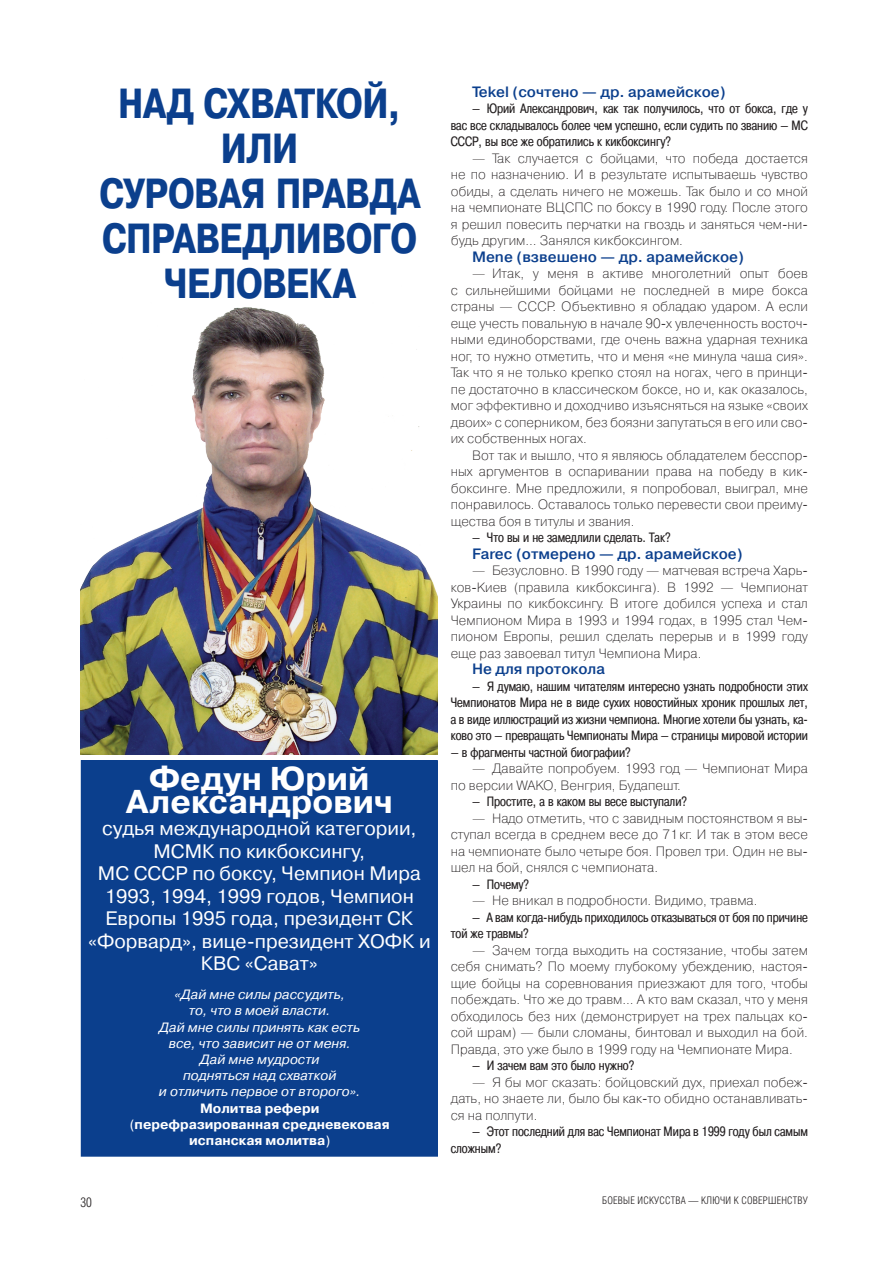
<style>
.page{position:relative;width:893px;height:1263px;background:#fff}
.page>*{position:absolute;margin:0;border:0;box-sizing:border-box;transform-origin:0 0}
.t1{font:700 42px/45px "Pragmatica Cond C";letter-spacing:-.01em;color:#0b3f8d;text-align:center}
.t2{font:700 33px "Pragmatica C";color:#fff}
.t3{font:19.5px/22.5px "Pragmatica C";color:#fff;text-align:center}
.t4{font:700 15px "Pragmatica Light C";color:#0b3f8d}
.t5{font:13.5px/16.5px "Pragmatica Light C";color:#231f20;text-align:justify}
.t6{font:13.5px/16.5px "Pragmatica Cond C";color:#231f20;text-align:justify}
.t7{font:italic 13.5px/16.2px "Pragmatica C";color:#fff;text-align:center}
.t8{font:700 13.5px/16.2px "Pragmatica C";color:#fff;text-align:center}
.t9{font:300 13.5px "Helios Cond";color:#231f20}
.t10{font:300 10.5px "Helios Cond";letter-spacing:.02em;color:#231f20}
.s1{font-weight:400}
</style>
<div class="page">
<img style="left:81px;top:307px;width:357px;height:447px">
<img style="left:86px;top:335px;width:346px;height:822px">
<h1 class="t1" style="left:99px;top:81px;width:322px">НАД СХВАТКОЙ,<br>ИЛИ<br>СУРОВАЯ ПРАВДА<br>СПРАВЕДЛИВОГО<br>ЧЕЛОВЕКА</h1>
<h2 class="t2" style="left:149px;top:761px;width:222px">Федун Юрий</h2>
<h2 class="t2" style="left:126px;top:783px;width:268px">Александрович</h2>
<h3 class="t3" style="left:88px;top:817px;width:344px">судья международной категории,<br>МСМК по кикбоксингу,<br>МС СССР по боксу, Чемпион Мира<br>1993, 1994, 1999 годов, Чемпион<br>Европы 1995 года, президент СК «Форвард», вице-президент ХОФК и<br>КВС «Сават»</h3>
<p class="t7" style="left:159px;top:986px;width:203px">«Дай мне силы рассудить,<br>то, что в моей власти.<br>Дай мне силы принять как есть все, что зависит не от меня.<br>Дай мне мудрости<br>подняться над схваткой<br>и отличить первое от второго».</p>
<p class="t8" style="left:130px;top:1100px;width:262px">Молитва рефери <span class="s1">(</span>перефразированная средневековая испанская молитва<span class="s1">)</span></p>
<p class="t4" style="left:472px;top:83px;width:255px">Tekel (сочтено — др. арамейское)</p>
<p class="t6" style="left:451px;top:100px;width:359px;text-indent:21px">— Юрий Александрович, как так получилось, что от бокса, где у вас все складывалось более чем успешно, если судить по званию — МС СССР, вы все же обратились к кикбоксингу?</p>
<p class="t5" style="left:451px;top:150px;width:359px;text-indent:21px">— Так случается с бойцами, что победа достается не по назначению. И в результате испытываешь чувство обиды, а сделать ничего не можешь. Так было и со мной на чемпионате ВЦСПС по боксу в 1990 году. После этого я решил повесить перчатки на гвоздь и заняться чем-ни&shy;будь другим… Занялся кикбоксингом.</p>
<p class="t4" style="left:472px;top:248px;width:274px">Mene (взвешено — др. арамейское)</p>
<p class="t5" style="left:451px;top:265px;width:359px;text-indent:21px">— Итак, у меня в активе многолетний опыт боев с сильнейшими бойцами не последней в мире бокса страны — СССР. Объективно я обладаю ударом. А если еще учесть повальную в начале 90-х увлеченность восточ&shy;ными единоборствами, где очень важна ударная техника ног, то нужно отметить, что и меня «не минула чаша сия».<br>Так что я не только крепко стоял на ногах, чего в принци&shy;пе достаточно в классическом боксе, но и, как оказалось, мог эффективно и доходчиво изъясняться на языке «своих двоих» с соперником, без боязни запутаться в его или сво&shy;их собственных ногах.</p>
<p class="t5" style="left:451px;top:447px;width:359px;text-indent:21px">Вот так и вышло, что я являюсь обладателем бесспор&shy;ных аргументов в оспаривании права на победу в кик&shy;боксинге. Мне предложили, я попробовал, выиграл, мне понравилось. Оставалось только перевести свои преиму&shy;щества боя в титулы и звания.</p>
<p class="t6" style="left:472px;top:529px;width:200px">— Что вы и не замедлили сделать. Так?</p>
<p class="t4" style="left:472px;top:545px;width:272px">Farec (отмерено — др. арамейское)</p>
<p class="t5" style="left:451px;top:562px;width:359px;text-indent:21px">— Безусловно. В 1990 году — матчевая встреча Харь&shy;ков-Киев (правила кикбоксинга). В 1992 — Чемпионат Украины по кикбоксингу. В итоге добился успеха и стал Чемпионом Мира в 1993 и 1994 годах, в 1995 стал Чем&shy;пионом Европы, решил сделать перерыв и в 1999 году еще раз завоевал титул Чемпиона Мира.</p>
<p class="t4" style="left:472px;top:661px;width:135px">Не для протокола</p>
<p class="t6" style="left:451px;top:678px;width:359px;text-indent:21px">— Я думаю, нашим читателям интересно узнать подробности этих Чемпионатов Мира не в виде сухих новостийных хроник прошлых лет, а в виде иллюстраций из жизни чемпиона. Многие хотели бы узнать, ка&shy;ково это — превращать Чемпионаты Мира — страницы мировой истории</p>
<p class="t6" style="left:451px;top:744px;width:181px">— в фрагменты частной биографии?</p>
<p class="t5" style="left:451px;top:760px;width:359px;text-indent:21px">— Давайте попробуем. 1993 год — Чемпионат Мира по версии WAKO, Венгрия, Будапешт.</p>
<p class="t6" style="left:472px;top:793px;width:217px">— Простите, а в каком вы весе выступали?</p>
<p class="t5" style="left:451px;top:810px;width:359px;text-indent:21px">— Надо отметить, что с завидным постоянством я вы&shy;ступал всегда в среднем весе до 71 кг. И так в этом весе на чемпионате было четыре боя. Провел три. Один не вы&shy;шел на бой, снялся с чемпионата.</p>
<p class="t6" style="left:472px;top:876px;width:59px">— Почему?</p>
<p class="t5" style="left:472px;top:892px;width:287px">— Не вникал в подробности. Видимо, травма.</p>
<p class="t6" style="left:451px;top:909px;width:359px;text-indent:21px">— А вам когда-нибудь приходилось отказываться от боя по причине той же травмы?</p>
<p class="t5" style="left:451px;top:942px;width:359px;text-indent:21px">— Зачем тогда выходить на состязание, чтобы затем себя снимать? По моему глубокому убеждению, настоя&shy;щие бойцы на соревнования приезжают для того, чтобы побеждать. Что же до травм… А кто вам сказал, что у меня обходилось без них (демонстрирует на трех пальцах ко&shy;сой шрам) — были сломаны, бинтовал и выходил на бой.<br>Правда, это уже было в 1999 году на Чемпионате Мира.</p>
<p class="t6" style="left:472px;top:1057px;width:164px">— И зачем вам это было нужно?</p>
<p class="t5" style="left:451px;top:1074px;width:359px;text-indent:21px">— Я бы мог сказать: бойцовский дух, приехал побеж&shy;дать, но знаете ли, было бы как-то обидно останавливать&shy;ся на полпути.</p>
<p class="t6" style="left:451px;top:1123px;width:359px;text-indent:21px">— Этот последний для вас Чемпионат Мира в 1999 году был самым сложным?</p>
<p class="t9" style="left:81px;top:1195px;width:13px">30</p>
<p class="t10" style="left:602px;top:1195px;width:207px">БОЕВЫЕ ИСКУССТВА — КЛЮЧИ К СОВЕРШЕНСТВУ</p>
</div>
